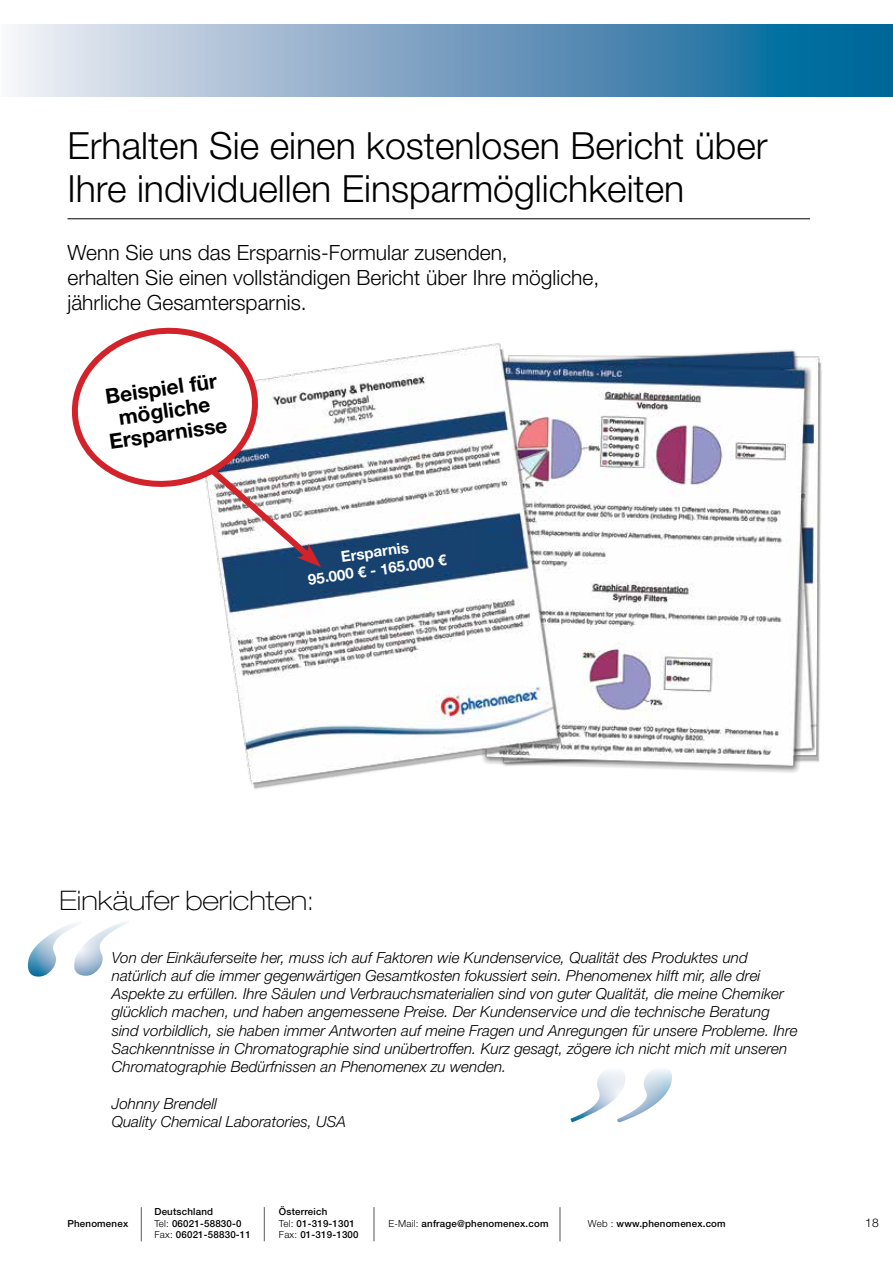
<style>
.page{position:relative;width:893px;height:1263px;background:#fff}
.page>*{position:absolute;margin:0;border:0;box-sizing:border-box;transform-origin:0 0}
.t1{font:300 37.5px/43.5px "Helvetica Neue LT Std";color:#000}
.t2{font:500 34.2px "Helvetica Neue LT Std";color:#000;scale:.17 1}
.t3{font:100 expanded 27px "Helvetica Neue LT Std";color:#000}
.t4{font:300 21px/25.2px "Helvetica Neue LT Std";color:#000}
.t5{font:700 21px/22.5px "Helvetica Neue LT Std";color:#000;text-align:center}
.t6{font:italic 300 15.3px/18.3px "Helvetica Neue LT Std";color:#000}
.t7{font:700 15px/18px "Helvetica Neue LT Std";color:#fff;text-align:center}
.t8{font:300 12px "Helvetica Neue LT Std";color:#000}
.t9{font:500 9.75px "Helvetica Neue LT Std";letter-spacing:.02em;color:#000}
.s1{font-weight:300}
</style>
<div class="page">
<hr style="left:68px;top:218px;width:742px;height:1px;background:#000">
<svg style="left:13px;top:25px;width:880px;height:71px;background:#73a1c2"></svg>
<svg style="left:570px;top:1069px;width:102px;height:53px"></svg>
<svg style="left:28px;top:922px;width:101px;height:55px"></svg>
<img style="left:218px;top:343px;width:604px;height:446px">
<svg style="left:483px;top:699px;width:62px;height:18px"></svg>
<svg style="left:71px;top:327px;width:250px;height:240px"></svg>
<h1 class="t1" style="left:68px;top:123px;width:702px">Erhalten Sie einen kostenlosen Bericht über<br>Ihre individuellen Einsparmöglichkeiten</h1>
<h3 class="t4" style="left:67px;top:239px;width:533px">Wenn Sie uns das Ersparnis-Formular zusenden,<br>erhalten Sie einen vollständigen Bericht über Ihre mögliche, jährliche Gesamtersparnis.</h3>
<h3 class="t5" style="left:101px;top:385px;width:120px;rotate:-8deg">Beispiel für mögliche<br>Ersparnisse</h3>
<p class="t7" style="left:304px;top:552px;width:141px;rotate:-8deg">Ersparnis<br>95.000 € - 165.000 €</p>
<h3 class="t3" style="left:59px;top:884px;width:255px">Einkäufer berichten:</h3>
<p class="t6" style="left:112px;top:948px;width:687px">Von der Einkäuferseite her, muss ich auf Faktoren wie Kundenservice, Qualität des Produktes und natürlich auf die immer gegenwärtigen Gesamtkosten fokussiert sein. Phenomenex hilft mir, alle drei Aspekte zu erfüllen. Ihre Säulen und Verbrauchsmaterialien sind von guter Qualität, die meine Chemiker glücklich machen, und haben angemessene Preise. Der Kundenservice und die technische Beratung sind vorbildlich, sie haben immer Antworten auf meine Fragen und Anregungen für unsere Probleme. Ihre Sachkenntnisse in Chromatographie sind unübertroffen. Kurz gesagt, zögere ich nicht mich mit unseren Chromatographie Bedürfnissen an Phenomenex zu wenden.</p>
<p class="t6" style="left:112px;top:1094px;width:236px">Johnny Brendell<br>Quality Chemical Laboratories, USA</p>
<p class="t9" style="left:67px;top:1217px;width:62px">Phenomenex</p>
<h2 class="t2" style="left:141px;top:1201px;width:9px">|</h2>
<p class="t9" style="left:154px;top:1206px;width:60px">Deutschland</p>
<p class="t9" style="left:279px;top:1206px;width:50px">Österreich</p>
<h2 class="t2" style="left:264px;top:1201px;width:9px">|</h2>
<p class="t9" style="left:154px;top:1217px;width:89px"><span class="s1">Tel:</span> 06021-58830-0</p>
<p class="t9" style="left:279px;top:1217px;width:77px"><span class="s1">Tel:</span> 01-319-1301</p>
<p class="t9" style="left:154px;top:1228px;width:98px"><span class="s1">Fax:</span> 06021-58830-11</p>
<p class="t9" style="left:279px;top:1228px;width:81px"><span class="s1">Fax:</span> 01-319-1300</p>
<h2 class="t2" style="left:373px;top:1201px;width:9px">|</h2>
<p class="t9" style="left:388px;top:1217px;width:162px"><span class="s1">E-Mail:</span> anfrage@phenomenex.com</p>
<h2 class="t2" style="left:559px;top:1201px;width:9px">|</h2>
<p class="t9" style="left:588px;top:1217px;width:139px"><span class="s1">Web :</span> www.phenomenex.com</p>
<p class="t8" style="left:865px;top:1216px;width:15px">18</p>
</div>
